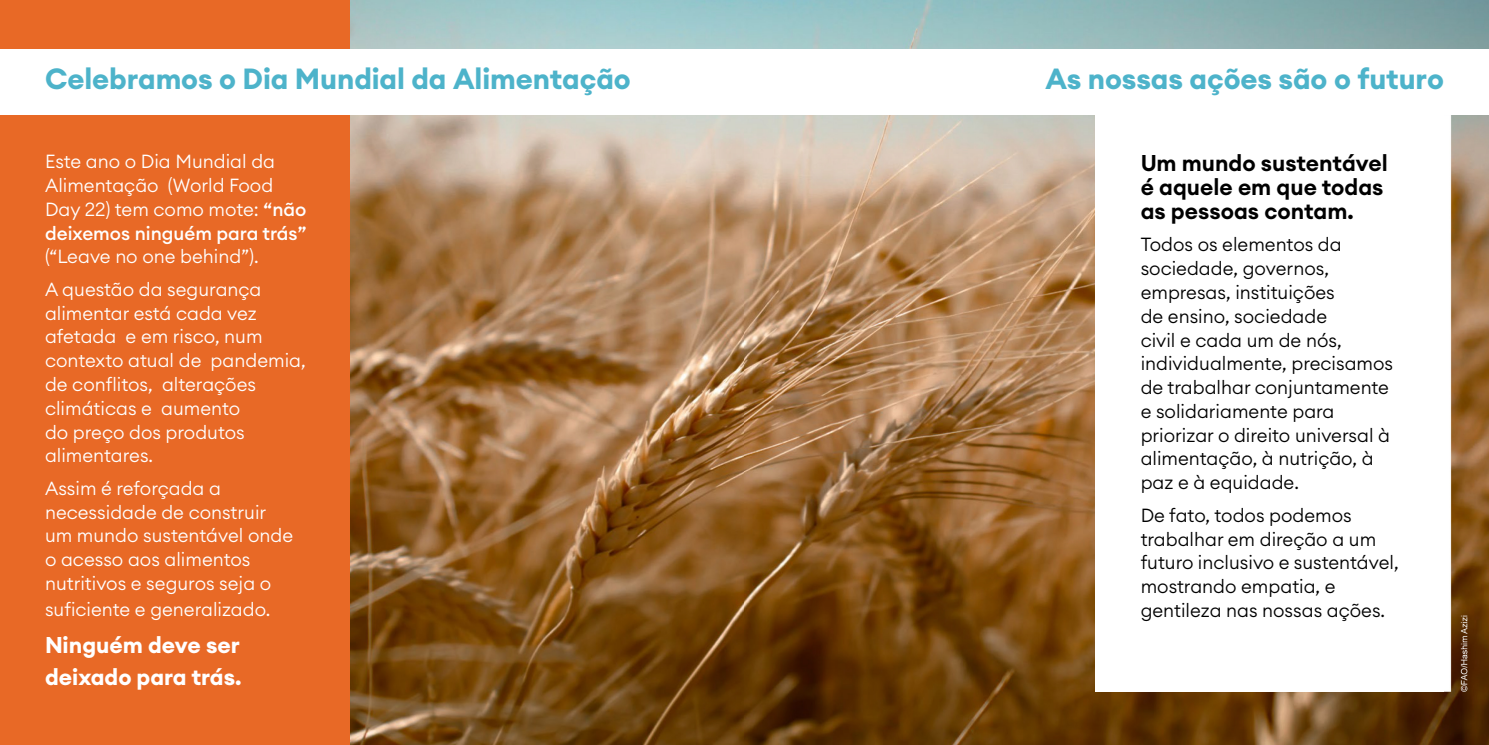
<style>
.page{position:relative;width:1489px;height:745px;background:#fff}
.page>*{position:absolute;margin:0;border:0;box-sizing:border-box;transform-origin:0 0}
.t1{font:700 28.75px "Euclid Circular A";letter-spacing:-.005em;color:#4db3ca}
.t2{font:600 22.5px/23.8px "Euclid Circular A";color:#000}
.t3{font:700 22.5px/32.5px "Euclid Circular A";color:#fff}
.t4{font:300 18.75px/23.8px "Euclid Circular A";color:#fff}
.t5{font:300 18.75px/23.8px "Euclid Circular A";color:#000}
.s1{font-weight:500}
</style>
<div class="page">
<img style="left:350px;top:0;width:1138px;height:744px">
<div style="left:0;top:0;width:350px;height:744px;background:#e86926"></div>
<div style="left:0;top:49px;width:1488px;height:65px;background:#fff"></div>
<div style="left:1095px;top:113px;width:348px;height:578px;background:#fff"></div>
<p class="t1" style="left:45px;top:60px;width:587px">Celebramos o Dia Mundial da Alimentação</p>
<p class="t1" style="left:1045px;top:60px;width:400px">As nossas ações são o futuro</p>
<p class="t4" style="left:45px;top:149px;width:263px">Este ano o Dia Mundial da<br>Alimentação (World Food<br>Day 22) tem como mote: <span class="s1">“não deixemos ninguém para trás” </span>(“Leave no one behind”).</p>
<p class="t4" style="left:45px;top:277px;width:262px">A questão da segurança alimentar está cada vez afetada e em risco, num contexto atual de pandemia, de conflitos, alterações climáticas e aumento<br>do preço dos produtos alimentares.</p>
<p class="t4" style="left:45px;top:475px;width:249px">Assim é reforçada a necessidade de construir um mundo sustentável onde o acesso aos alimentos nutritivos e seguros seja o</p>
<p class="t4" style="left:45px;top:597px;width:227px">suficiente e generalizado.</p>
<p class="t3" style="left:45px;top:628px;width:198px">Ninguém deve ser deixado para trás.</p>
<p class="t2" style="left:1140px;top:151px;width:248px">Um mundo sustentável é aquele em que todas as pessoas contam.</p>
<p class="t5" style="left:1140px;top:232px;width:254px">Todos os elementos da sociedade, governos, empresas, instituições<br>de ensino, sociedade<br>civil e cada um de nós, individualmente, precisamos de trabalhar conjuntamente e solidariamente para priorizar o direito universal à alimentação, à nutrição, à paz e à equidade.</p>
<p class="t5" style="left:1140px;top:502px;width:259px">De fato, todos podemos trabalhar em direção a um futuro inclusivo e sustentável, mostrando empatia, e gentileza nas nossas ações.</p>
</div>
